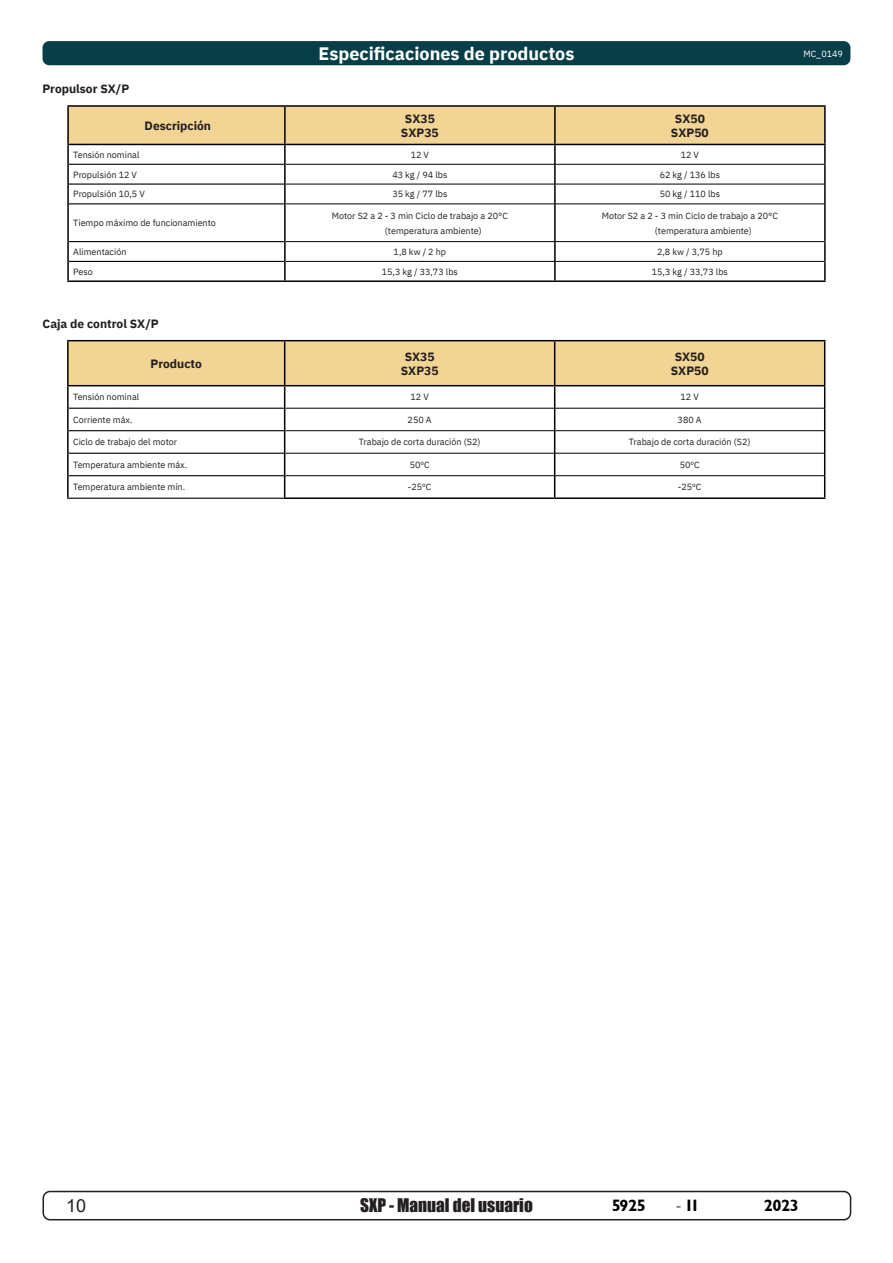
<style>
.page{position:relative;width:893px;height:1263px;background:#fff}
.page>*{position:absolute;margin:0;border:0;box-sizing:border-box;transform-origin:0 0}
.t1{font:700 18px "IBM Plex Sans";color:#fff}
.t2{font:18px "Arial";color:#231f20}
.t3{font:17.25px "Impact";color:#231f20}
.t4{font:16.5px "Garrison Sans BOLD";letter-spacing:-.035em;color:#000}
.t5{font:700 12px/14.4px "IBM Plex Sans";color:#231f20;text-align:center}
.t6{font:9px/15px "IBM Plex Sans";color:#231f20}
.t7{font:9px "IBM Plex Sans";color:#fff}
.s1{font-family:"Minion Pro";font-size:18px;color:#231f20}
</style>
<div class="page">
<div style="left:43px;top:1191px;width:808px;height:29px;border:2px solid #231f20;border-radius:7px"></div>
<div style="left:43px;top:41px;width:807px;height:24px;background:#083e48;border-radius:7px"></div>
<hr style="left:67px;top:105px;width:218px;height:2px;background:#000">
<hr style="left:285px;top:105px;width:270px;height:2px;background:#000">
<hr style="left:555px;top:105px;width:271px;height:2px;background:#000">
<svg style="left:67px;top:106px;width:759px;height:58px"></svg>
<hr style="left:67px;top:164px;width:2px;height:20px;background:#000">
<hr style="left:284px;top:164px;width:2px;height:20px;background:#000">
<hr style="left:554px;top:164px;width:2px;height:20px;background:#000">
<hr style="left:824px;top:164px;width:2px;height:20px;background:#000">
<hr style="left:67px;top:184px;width:2px;height:20px;background:#000">
<hr style="left:284px;top:184px;width:2px;height:20px;background:#000">
<hr style="left:554px;top:184px;width:2px;height:20px;background:#000">
<hr style="left:824px;top:184px;width:2px;height:20px;background:#000">
<hr style="left:67px;top:204px;width:2px;height:38px;background:#000">
<hr style="left:284px;top:204px;width:2px;height:38px;background:#000">
<hr style="left:554px;top:204px;width:2px;height:37px;background:#000">
<hr style="left:824px;top:204px;width:2px;height:38px;background:#000">
<svg style="left:67px;top:242px;width:2px;height:38px"></svg>
<svg style="left:284px;top:242px;width:2px;height:38px"></svg>
<svg style="left:554px;top:242px;width:2px;height:38px"></svg>
<svg style="left:824px;top:242px;width:2px;height:38px"></svg>
<hr style="left:67px;top:280px;width:218px;height:2px;background:#000">
<hr style="left:285px;top:280px;width:270px;height:2px;background:#000">
<hr style="left:555px;top:280px;width:271px;height:2px;background:#000">
<hr style="left:69px;top:164px;width:215px;height:1px;background:#000">
<hr style="left:69px;top:183px;width:215px;height:2px;background:#000">
<hr style="left:69px;top:203px;width:215px;height:1px;background:#000">
<hr style="left:69px;top:241px;width:215px;height:1px;background:#000">
<hr style="left:69px;top:261px;width:215px;height:1px;background:#000">
<hr style="left:286px;top:164px;width:269px;height:1px;background:#000">
<hr style="left:555px;top:164px;width:269px;height:1px;background:#000">
<hr style="left:286px;top:184px;width:269px;height:1px;background:#000">
<hr style="left:555px;top:184px;width:269px;height:1px;background:#000">
<hr style="left:286px;top:204px;width:269px;height:1px;background:#000">
<hr style="left:555px;top:204px;width:269px;height:1px;background:#000">
<hr style="left:286px;top:241px;width:269px;height:1px;background:#000">
<hr style="left:555px;top:241px;width:269px;height:1px;background:#000">
<hr style="left:286px;top:261px;width:269px;height:1px;background:#000">
<hr style="left:555px;top:261px;width:269px;height:1px;background:#000">
<hr style="left:67px;top:340px;width:218px;height:1px;background:#000">
<hr style="left:67px;top:341px;width:2px;height:44px;background:#000">
<hr style="left:285px;top:340px;width:270px;height:1px;background:#000">
<hr style="left:555px;top:340px;width:270px;height:1px;background:#000">
<hr style="left:67px;top:385px;width:218px;height:1px;background:#000">
<hr style="left:67px;top:386px;width:2px;height:22px;background:#000">
<hr style="left:67px;top:408px;width:2px;height:23px;background:#000">
<hr style="left:67px;top:431px;width:2px;height:22px;background:#000">
<hr style="left:67px;top:453px;width:2px;height:23px;background:#000">
<hr style="left:67px;top:476px;width:2px;height:22px;background:#000">
<hr style="left:67px;top:498px;width:217px;height:1px;background:#000">
<svg style="left:68px;top:341px;width:757px;height:156px"></svg>
<hr style="left:284px;top:497px;width:271px;height:2px;background:#000">
<hr style="left:555px;top:497px;width:270px;height:2px;background:#000">
<hr style="left:285px;top:408px;width:270px;height:1px;background:#000">
<hr style="left:555px;top:408px;width:269px;height:1px;background:#000">
<hr style="left:285px;top:430px;width:270px;height:1px;background:#000">
<hr style="left:555px;top:430px;width:269px;height:1px;background:#000">
<hr style="left:285px;top:453px;width:270px;height:1px;background:#000">
<hr style="left:555px;top:453px;width:269px;height:1px;background:#000">
<hr style="left:285px;top:475px;width:270px;height:1px;background:#000">
<hr style="left:555px;top:475px;width:269px;height:1px;background:#000">
<p class="t5" style="left:43px;top:81px;width:88px">Propulsor SX/P</p>
<p class="t1" style="left:318px;top:39px;width:258px">Especificaciones de productos</p>
<p class="t7" style="left:803px;top:47px;width:41px">MC_0149</p>
<p class="t5" style="left:145px;top:117px;width:68px">Descripción</p>
<p class="t5" style="left:401px;top:110px;width:39px">SX35<br>SXP35</p>
<p class="t5" style="left:671px;top:110px;width:39px">SX50<br>SXP50</p>
<p class="t6" style="left:73px;top:146px;width:68px">Tensión nominal</p>
<p class="t6" style="left:411px;top:146px;width:20px">12 V</p>
<p class="t6" style="left:681px;top:146px;width:20px">12 V</p>
<p class="t6" style="left:73px;top:166px;width:65px">Propulsión 12 V</p>
<p class="t6" style="left:392px;top:166px;width:56px">43 kg / 94 lbs</p>
<p class="t6" style="left:660px;top:166px;width:62px">62 kg / 136 lbs</p>
<p class="t6" style="left:73px;top:186px;width:73px">Propulsión 10,5 V</p>
<p class="t6" style="left:392px;top:186px;width:56px">35 kg / 77 lbs</p>
<p class="t6" style="left:660px;top:186px;width:62px">50 kg / 110 lbs</p>
<p class="t6" style="left:73px;top:215px;width:144px">Tiempo máximo de funcionamiento</p>
<p class="t6" style="left:385px;top:207px;width:125px;text-indent:-53px">Motor S2 a 2 - 3 min Ciclo de trabajo a 20°C (temperatura ambiente)</p>
<p class="t6" style="left:655px;top:207px;width:125px;text-indent:-53px">Motor S2 a 2 - 3 min Ciclo de trabajo a 20°C (temperatura ambiente)</p>
<p class="t6" style="left:73px;top:244px;width:55px">Alimentación</p>
<p class="t6" style="left:394px;top:244px;width:54px">1,8 kw / 2 hp</p>
<p class="t6" style="left:657px;top:244px;width:67px">2,8 kw / 3,75 hp</p>
<p class="t6" style="left:73px;top:263px;width:21px">Peso</p>
<p class="t6" style="left:382px;top:263px;width:78px">15,3 kg / 33,73 lbs</p>
<p class="t6" style="left:652px;top:263px;width:78px">15,3 kg / 33,73 lbs</p>
<p class="t5" style="left:43px;top:315px;width:118px">Caja de control SX/P</p>
<p class="t5" style="left:151px;top:355px;width:53px">Producto</p>
<p class="t5" style="left:401px;top:348px;width:39px">SX35<br>SXP35</p>
<p class="t5" style="left:671px;top:348px;width:39px">SX50<br>SXP50</p>
<p class="t6" style="left:73px;top:389px;width:68px">Tensión nominal</p>
<p class="t6" style="left:410px;top:389px;width:20px">12 V</p>
<p class="t6" style="left:680px;top:389px;width:20px">12 V</p>
<p class="t6" style="left:73px;top:411px;width:61px">Corriente máx.</p>
<p class="t6" style="left:408px;top:411px;width:26px">250 A</p>
<p class="t6" style="left:678px;top:411px;width:26px">380 A</p>
<p class="t6" style="left:73px;top:434px;width:106px">Ciclo de trabajo del motor</p>
<p class="t6" style="left:359px;top:434px;width:123px">Trabajo de corta duración (S2)</p>
<p class="t6" style="left:629px;top:434px;width:123px">Trabajo de corta duración (S2)</p>
<p class="t6" style="left:73px;top:456px;width:116px">Temperatura ambiente máx.</p>
<p class="t6" style="left:410px;top:456px;width:21px">50ºC</p>
<p class="t6" style="left:680px;top:456px;width:21px">50ºC</p>
<p class="t6" style="left:73px;top:479px;width:114px">Temperatura ambiente mín.</p>
<p class="t6" style="left:408px;top:479px;width:25px">-25ºC</p>
<p class="t6" style="left:678px;top:479px;width:25px">-25ºC</p>
<h1 class="t2" style="left:66px;top:1193px;width:22px">10</h1>
<h2 class="t3" style="left:360px;top:1192px;width:174px">SXP - Manual del usuario</h2>
<h3 class="t4" style="left:612px;top:1196px;width:36px">5925</h3>
<h3 class="t4" style="left:675px;top:1196px;width:26px"><span class="s1">-</span> 11</h3>
<h3 class="t4" style="left:764px;top:1196px;width:37px">2023</h3>
</div>
